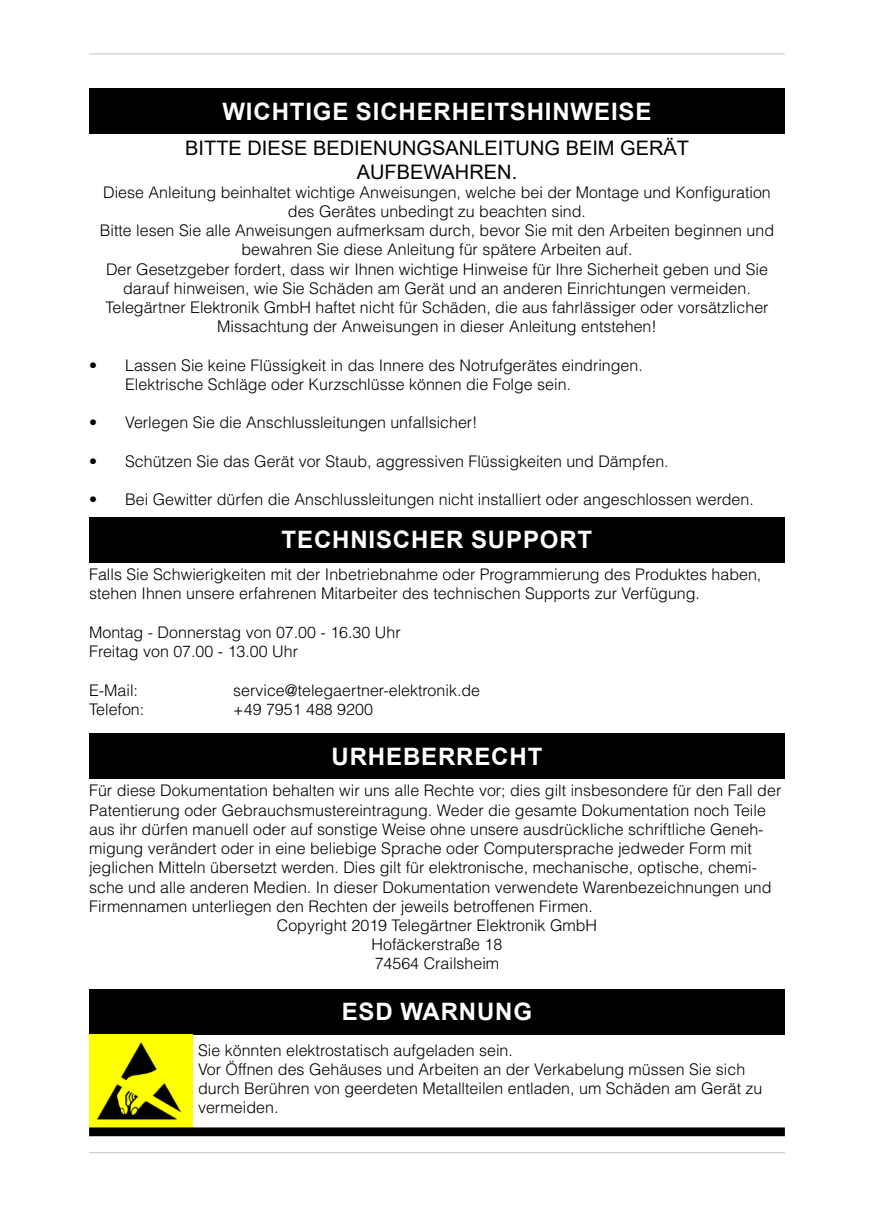
<style>
.page{position:relative;width:874px;height:1225px;background:#fff}
.page>*{position:absolute;margin:0;border:0;box-sizing:border-box;transform-origin:0 0}
.t1{font:700 24px "Arial";letter-spacing:.035em;color:#fff}
.t2{font:20px "Arial";color:#000}
.t3{font:300 16px/19.2px "Helvetica";color:#000}
</style>
<div class="page">
<hr style="left:89px;top:53px;width:695px;height:1px;background:#c5c5c6">
<hr style="left:89px;top:1152px;width:695px;height:1px;background:#c5c5c6">
<div style="left:89px;top:89px;width:695px;height:45px;background:#000"></div>
<div style="left:89px;top:989px;width:695px;height:45px;background:#000"></div>
<img style="left:89px;top:1034px;width:103px;height:93px">
<div style="left:89px;top:1127px;width:695px;height:9px;border:6px solid #000"></div>
<div style="left:89px;top:517px;width:695px;height:45px;background:#000"></div>
<div style="left:89px;top:733px;width:695px;height:45px;background:#000"></div>
<p class="t1" style="left:222px;top:95px;width:430px">WICHTIGE SICHERHEITSHINWEISE</p>
<p class="t2" style="left:185px;top:134px;width:505px">BITTE DIESE BEDIENUNGSANLEITUNG BEIM GERÄT</p>
<p class="t2" style="left:356px;top:158px;width:162px">AUFBEWAHREN.</p>
<p class="t3" style="left:100px;top:182px;width:675px;text-align:center">Diese Anleitung beinhaltet wichtige Anweisungen, welche bei der Montage und Konfiguration des Gerätes unbedingt zu beachten sind.<br>Bitte lesen Sie alle Anweisungen aufmerksam durch, bevor Sie mit den Arbeiten beginnen und bewahren Sie diese Anleitung für spätere Arbeiten auf.</p>
<p class="t3" style="left:106px;top:259px;width:663px;text-align:center">Der Gesetzgeber fordert, dass wir Ihnen wichtige Hinweise für Ihre Sicherheit geben und Sie darauf hinweisen, wie Sie Schäden am Gerät und an anderen Einrichtungen vermeiden.</p>
<p class="t3" style="left:105px;top:297px;width:664px;text-align:center">Telegärtner Elektronik GmbH haftet nicht für Schäden, die aus fahrlässiger oder vorsätzlicher<br>Missachtung der Anweisungen in dieser Anleitung entstehen!</p>
<p class="t3" style="left:125px;top:355px;width:519px;text-indent:-36px">• Lassen Sie keine Flüssigkeit in das Innere des Notrufgerätes eindringen.<br>Elektrische Schläge oder Kurzschlüsse können die Folge sein.</p>
<p class="t3" style="left:89px;top:412px;width:390px">• Verlegen Sie die Anschlussleitungen unfallsicher!</p>
<p class="t3" style="left:89px;top:451px;width:581px">• Schützen Sie das Gerät vor Staub, aggressiven Flüssigkeiten und Dämpfen.</p>
<p class="t3" style="left:89px;top:489px;width:666px">• Bei Gewitter dürfen die Anschlussleitungen nicht installiert oder angeschlossen werden.</p>
<p class="t1" style="left:281px;top:523px;width:312px">TECHNISCHER SUPPORT</p>
<p class="t3" style="left:89px;top:564px;width:673px">Falls Sie Schwierigkeiten mit der Inbetriebnahme oder Programmierung des Produktes haben, stehen Ihnen unsere erfahrenen Mitarbeiter des technischen Supports zur Verfügung.</p>
<p class="t3" style="left:89px;top:622px;width:313px">Montag - Donnerstag von 07.00 - 16.30 Uhr<br>Freitag von 07.00 - 13.00 Uhr</p>
<p class="t3" style="left:89px;top:679px;width:50px">E-Mail:</p>
<p class="t3" style="left:233px;top:679px;width:248px">service@telegaertner-elektronik.de</p>
<p class="t3" style="left:89px;top:698px;width:57px">Telefon:</p>
<p class="t3" style="left:233px;top:698px;width:141px">+49 7951 488 9200</p>
<p class="t1" style="left:331px;top:739px;width:212px">URHEBERRECHT</p>
<p class="t3" style="left:89px;top:780px;width:693px">Für diese Dokumentation behalten wir uns alle Rechte vor; dies gilt insbesondere für den Fall der Patentierung oder Gebrauchsmustereintragung. Weder die gesamte Dokumentation noch Teile aus ihr dürfen manuell oder auf sonstige Weise ohne unsere ausdrückliche schriftliche Geneh&shy;migung verändert oder in eine beliebige Sprache oder Computersprache jedweder Form mit jeglichen Mitteln übersetzt werden. Dies gilt für elektronische, mechanische, optische, chemi&shy;sche und alle anderen Medien. In dieser Dokumentation verwendete Warenbezeichnungen und Firmennamen unterliegen den Rechten der jeweils betroffenen Firmen.</p>
<p class="t3" style="left:276px;top:915px;width:322px">Copyright 2019 Telegärtner Elektronik GmbH</p>
<p class="t3" style="left:371px;top:934px;width:132px">Hofäckerstraße 18</p>
<p class="t3" style="left:374px;top:953px;width:126px">74564 Crailsheim</p>
<p class="t1" style="left:341px;top:995px;width:192px">ESD WARNUNG</p>
<p class="t3" style="left:198px;top:1039px;width:565px">Sie könnten elektrostatisch aufgeladen sein.<br>Vor Öffnen des Gehäuses und Arbeiten an der Verkabelung müssen Sie sich durch Berühren von geerdeten Metallteilen entladen, um Schäden am Gerät zu vermeiden.</p>
</div>
